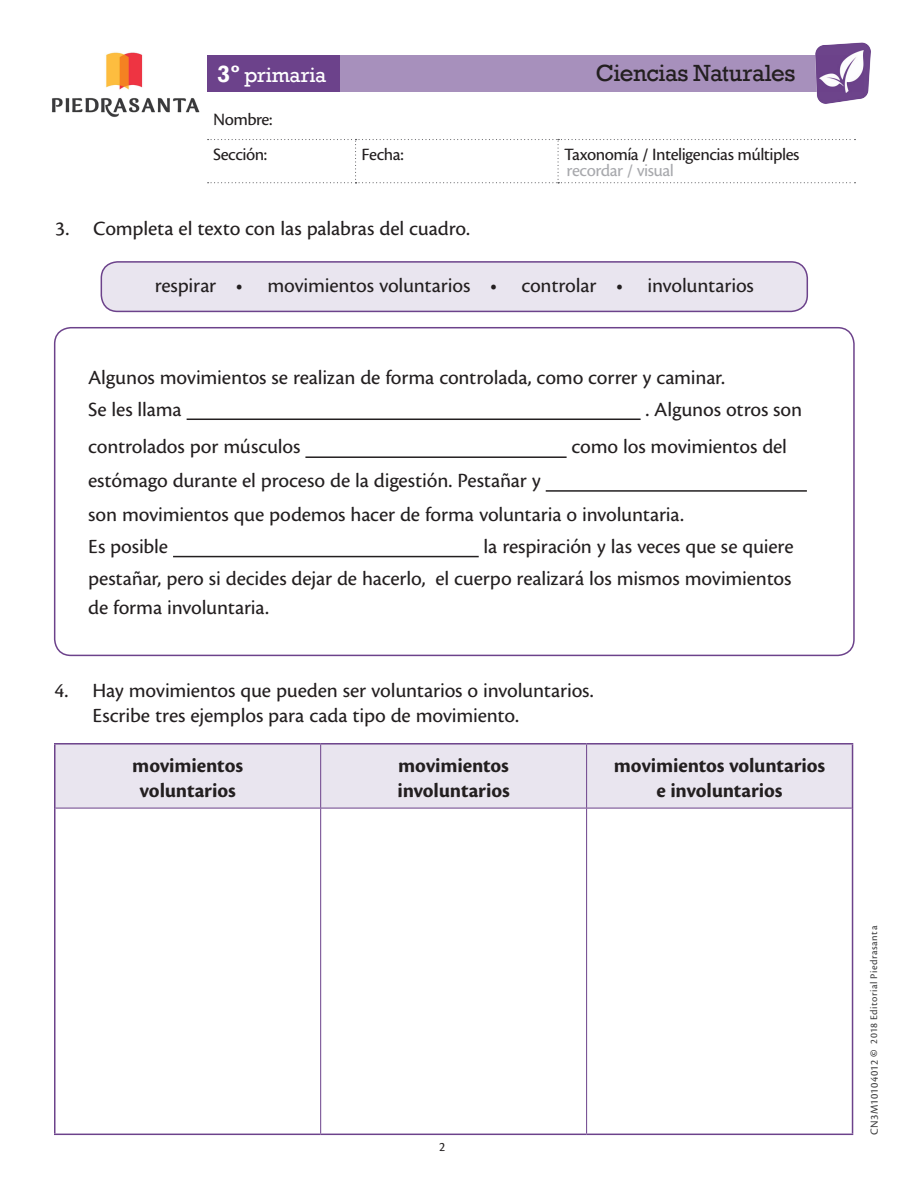
<style>
.page{position:relative;width:918px;height:1188px;background:#fff}
.page>*{position:absolute;margin:0;border:0;box-sizing:border-box;transform-origin:0 0}
.t1{font:24px "Rockwell";letter-spacing:-.015em;color:#231f20}
.Curso_NG{font:21px/25.2px "Cronos Pro Capt";letter-spacing:-.01em;color:#231f20}
.Curso_NG-2{font:700 21px "Cronos Pro";letter-spacing:-.005em;color:#231f20}
.t2{font:21px "Rockwell";letter-spacing:-.005em;color:#fff}
.t3{font:18px/34.7px "Cronos Pro Capt";letter-spacing:-.03em;color:#231f20}
.Nombre_alumno{font:18px "Cronos Pro Capt";letter-spacing:-.03em;color:#a8a9ad}
.Curso_NG-3{font:13.5px "Cronos Pro Capt";color:#231f20}
._2014_Editorial_Pie{font:10.5px "Cronos Pro Capt";letter-spacing:.04em;color:#3e3e3f}
.s1{font-weight:700;font-size:24px}
.s2{font-size:11.25px}
.s3{font-family:"Cronos Pro";font-weight:700}
</style>
<div class="page">
<svg style="left:207px;top:55px;width:604px;height:37px;background:#997eb1"></svg>
<svg style="left:208px;top:139px;width:648px;height:44px"></svg>
<img style="left:51px;top:52px;width:149px;height:65px">
<img style="left:811px;top:42px;width:60px;height:62px">
<div style="left:101px;top:262px;width:706px;height:49px;background:#e9e5ef;border-radius:16px"></div>
<div style="left:101px;top:261px;width:707px;height:51px;border:2px solid #6c428b;border-radius:16px"></div>
<div style="left:54px;top:327px;width:801px;height:329px;border:2px solid #6c428b;border-radius:16px"></div>
<hr style="left:187px;top:419px;width:454px;height:1px;background:#231f20">
<hr style="left:305px;top:456px;width:262px;height:2px;background:#231f20">
<hr style="left:546px;top:490px;width:261px;height:2px;background:#231f20">
<hr style="left:173px;top:556px;width:306px;height:1px;background:#231f20">
<div style="left:56px;top:745px;width:796px;height:63px;background:#e9e5ef"></div>
<hr style="left:54px;top:743px;width:267px;height:2px;background:#6c428b">
<hr style="left:54px;top:745px;width:2px;height:63px;background:#6c428b">
<hr style="left:321px;top:743px;width:266px;height:2px;background:#6c428b">
<hr style="left:587px;top:743px;width:266px;height:2px;background:#6c428b">
<hr style="left:852px;top:745px;width:1px;height:63px;background:#6c428b">
<hr style="left:320px;top:745px;width:1px;height:63px;background:#6c428b">
<hr style="left:586px;top:745px;width:1px;height:63px;background:#6c428b">
<hr style="left:56px;top:808px;width:265px;height:1px;background:#6c428b">
<hr style="left:321px;top:808px;width:266px;height:1px;background:#6c428b">
<hr style="left:320px;top:808px;width:1px;height:326px;background:#6c428b">
<hr style="left:587px;top:808px;width:265px;height:1px;background:#6c428b">
<hr style="left:586px;top:808px;width:1px;height:326px;background:#6c428b">
<hr style="left:54px;top:808px;width:2px;height:326px;background:#6c428b">
<hr style="left:852px;top:808px;width:1px;height:326px;background:#6c428b">
<hr style="left:54px;top:1134px;width:267px;height:1px;background:#6c428b">
<hr style="left:321px;top:1134px;width:266px;height:1px;background:#6c428b">
<hr style="left:587px;top:1134px;width:266px;height:1px;background:#6c428b">
<p class="t2" style="left:217px;top:63px;width:111px"><span class="s1">3º</span> primaria</p>
<p class="t3" style="left:213px;top:102px;width:61px">Nombre:<br>Sección:</p>
<p class="t1" style="left:596px;top:59px;width:201px">Ciencias Naturales</p>
<p class="t3" style="left:362px;top:137px;width:44px">Fecha:</p>
<p class="t3" style="left:564px;top:137px;width:237px">Taxonomía / Inteligencias múltiples</p>
<p class="Nombre_alumno" style="left:567px;top:160px;width:109px">recordar / visual</p>
<p class="Curso_NG" style="left:55px;top:216px;width:416px">3. Completa el texto con las palabras del cuadro.</p>
<p class="Curso_NG" style="left:155px;top:273px;width:601px">respirar • movimientos voluntarios • controlar • involuntarios</p>
<p class="Curso_NG" style="left:88px;top:365px;width:639px">Algunos movimientos se realizan de forma controlada, como correr y caminar.</p>
<p class="Curso_NG" style="left:88px;top:397px;width:95px">Se les llama</p>
<p class="Curso_NG" style="left:645px;top:397px;width:158px">. Algunos otros son</p>
<p class="Curso_NG" style="left:88px;top:434px;width:214px">controlados por músculos</p>
<p class="Curso_NG" style="left:572px;top:434px;width:217px">como los movimientos del</p>
<p class="Curso_NG" style="left:88px;top:468px;width:454px">estómago durante el proceso de la digestión. Pestañar y</p>
<p class="Curso_NG" style="left:88px;top:502px;width:597px">son movimientos que podemos hacer de forma voluntaria o involuntaria.</p>
<p class="Curso_NG" style="left:88px;top:534px;width:82px">Es posible</p>
<p class="Curso_NG" style="left:484px;top:534px;width:311px">la respiración y las veces que se quiere</p>
<p class="Curso_NG" style="left:88px;top:564px;width:705px;line-height:28.8px">pestañar, pero si decides dejar de hacerlo, el cuerpo realizará los mismos movimientos de forma involuntaria.</p>
<p class="Curso_NG" style="left:92px;top:678px;width:503px;text-indent:-38px">4. Hay movimientos que pueden ser voluntarios o involuntarios.<br>Escribe tres ejemplos para cada tipo de movimiento.</p>
<p class="Curso_NG-2" style="left:132px;top:753px;width:112px">movimientos</p>
<p class="Curso_NG-2" style="left:140px;top:778px;width:98px">voluntarios</p>
<p class="Curso_NG-2" style="left:398px;top:753px;width:112px">movimientos</p>
<p class="Curso_NG-2" style="left:397px;top:778px;width:114px">involuntarios</p>
<p class="Curso_NG-2" style="left:614px;top:753px;width:213px">movimientos voluntarios</p>
<p class="Curso_NG-2" style="left:657px;top:778px;width:128px">e involuntarios</p>
<p class="Curso_NG-3" style="left:439px;top:1139px;width:8px">2</p>
<p class="_2014_Editorial_Pie" style="left:868px;top:1135px;width:211px;rotate:-90deg"><span class="s2">CN3M10104012</span> <span class="s3">©</span> 2018 Editorial Piedrasanta</p>
</div>
